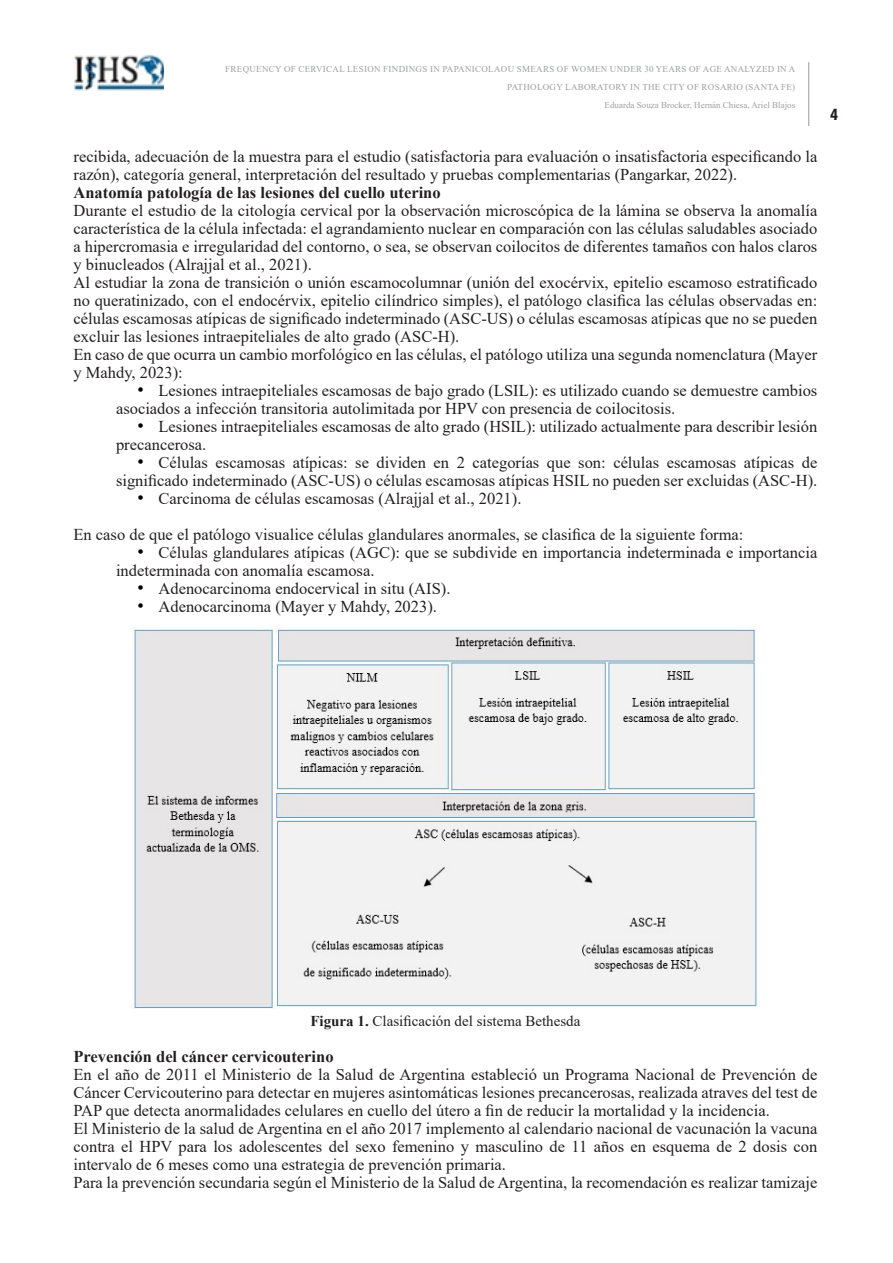
<style>
.page{position:relative;width:893px;height:1263px;background:#fff}
.page>*{position:absolute;margin:0;border:0;box-sizing:border-box;transform-origin:0 0}
.t1{font:16.5px/18px "Times New Roman";color:#231f20}
.t2{font:700 16.5px "Times New Roman";color:#231f20}
.t3{font:15px "Times New Roman";color:#231f20}
.Maqueta____Foliado{font:900 condensed 15px "Swiss 721 BT";color:#231f20}
.t4{font:9px/18px "Times New Roman";letter-spacing:.035em;color:#9d9fa2;text-align:right}
.t5{font:9px "Times New Roman";color:#9d9fa2}
.s1{font-family:"Arial";font-size:18px;color:#000}
.s2{font-weight:700}
</style>
<div class="page">
<img style="left:131px;top:626px;width:627px;height:382px">
<img style="left:74px;top:54px;width:90px;height:36px">
<hr style="left:808px;top:62px;width:1px;height:64px;background:#939598">
<p class="t4" style="left:225px;top:60px;width:572px">FREQUENCY OF CERVICAL LESION FINDINGS IN PAPANICOLAOU SMEARS OF WOMEN UNDER 30 YEARS OF AGE ANALYZED IN A<br>PATHOLOGY LABORATORY IN THE CITY OF ROSARIO (SANTA FE)</p>
<p class="t5" style="left:605px;top:99px;width:192px">Eduarda Souza Brocker, Hernán Chiesa, Ariel Blajos</p>
<p class="t1" style="left:74px;top:147px;width:745px">recibida, adecuación de la muestra para el estudio (satisfactoria para evaluación o insatisfactoria especificando la razón), categoría general, interpretación del resultado y pruebas complementarias (Pangarkar, 2022).</p>
<p class="t2" style="left:74px;top:181px;width:369px">Anatomía patología de las lesiones del cuello uterino</p>
<p class="t1" style="left:74px;top:201px;width:745px;text-align:justify">Durante el estudio de la citología cervical por la observación microscópica de la lámina se observa la anomalía característica de la célula infectada: el agrandamiento nuclear en comparación con las células saludables asociado a hipercromasia e irregularidad del contorno, o sea, se observan coilocitos de diferentes tamaños con halos claros y binucleados (Alrajjal et al., 2021).</p>
<p class="t1" style="left:74px;top:273px;width:745px;text-align:justify">Al estudiar la zona de transición o unión escamocolumnar (unión del exocérvix, epitelio escamoso estratificado no queratinizado, con el endocérvix, epitelio cilíndrico simples), el patólogo clasifica las células observadas en: células escamosas atípicas de significado indeterminado (ASC-US) o células escamosas atípicas que no se pueden excluir las lesiones intraepiteliales de alto grado (ASC-H).</p>
<p class="t1" style="left:74px;top:345px;width:745px">En caso de que ocurra un cambio morfológico en las células, el patólogo utiliza una segunda nomenclatura (Mayer y Mahdy, 2023):</p>
<p class="t1" style="left:116px;top:381px;width:703px;text-indent:21px"><span class="s1">•</span> Lesiones intraepiteliales escamosas de bajo grado (LSIL): es utilizado cuando se demuestre cambios asociados a infección transitoria autolimitada por HPV con presencia de coilocitosis.</p>
<p class="t1" style="left:116px;top:417px;width:703px;text-indent:21px"><span class="s1">•</span> Lesiones intraepiteliales escamosas de alto grado (HSIL): utilizado actualmente para describir lesión precancerosa.</p>
<p class="t1" style="left:116px;top:453px;width:703px;text-align:right"><span class="s1">•</span> Células escamosas atípicas: se dividen en 2 categorías que son: células escamosas atípicas de significado indeterminado (ASC-US) o células escamosas atípicas HSIL no pueden ser excluidas (ASC-H).</p>
<p class="t1" style="left:137px;top:489px;width:386px"><span class="s1">•</span> Carcinoma de células escamosas (Alrajjal et al., 2021).</p>
<p class="t1" style="left:74px;top:525px;width:671px">En caso de que el patólogo visualice células glandulares anormales, se clasifica de la siguiente forma:</p>
<p class="t1" style="left:116px;top:543px;width:703px;text-indent:21px"><span class="s1">•</span> Células glandulares atípicas (AGC): que se subdivide en importancia indeterminada e importancia indeterminada con anomalía escamosa.</p>
<p class="t1" style="left:137px;top:579px;width:315px"><span class="s1">•</span> Adenocarcinoma endocervical in situ (AIS).</p>
<p class="t1" style="left:137px;top:597px;width:301px"><span class="s1">•</span> Adenocarcinoma (Mayer y Mahdy, 2023).</p>
<p class="Maqueta____Foliado" style="left:830px;top:105px;width:10px">4</p>
<p class="t3" style="left:310px;top:1010px;width:271px"><span class="s2">Figura 1.</span> Clasificación del sistema Bethesda</p>
<p class="t2" style="left:74px;top:1045px;width:262px">Prevención del cáncer cervicouterino</p>
<p class="t1" style="left:74px;top:1065px;width:745px;text-align:justify">En el año de 2011 el Ministerio de la Salud de Argentina estableció un Programa Nacional de Prevención de Cáncer Cervicouterino para detectar en mujeres asintomáticas lesiones precancerosas, realizada atraves del test de PAP que detecta anormalidades celulares en cuello del útero a fin de reducir la mortalidad y la incidencia.</p>
<p class="t1" style="left:74px;top:1119px;width:745px;text-align:justify">El Ministerio de la salud de Argentina en el año 2017 implemento al calendario nacional de vacunación la vacuna contra el HPV para los adolescentes del sexo femenino y masculino de 11 años en esquema de 2 dosis con intervalo de 6 meses como una estrategia de prevención primaria.</p>
<p class="t1" style="left:74px;top:1173px;width:745px">Para la prevención secundaria según el Ministerio de la Salud de Argentina, la recomendación es realizar tamizaje</p>
</div>
